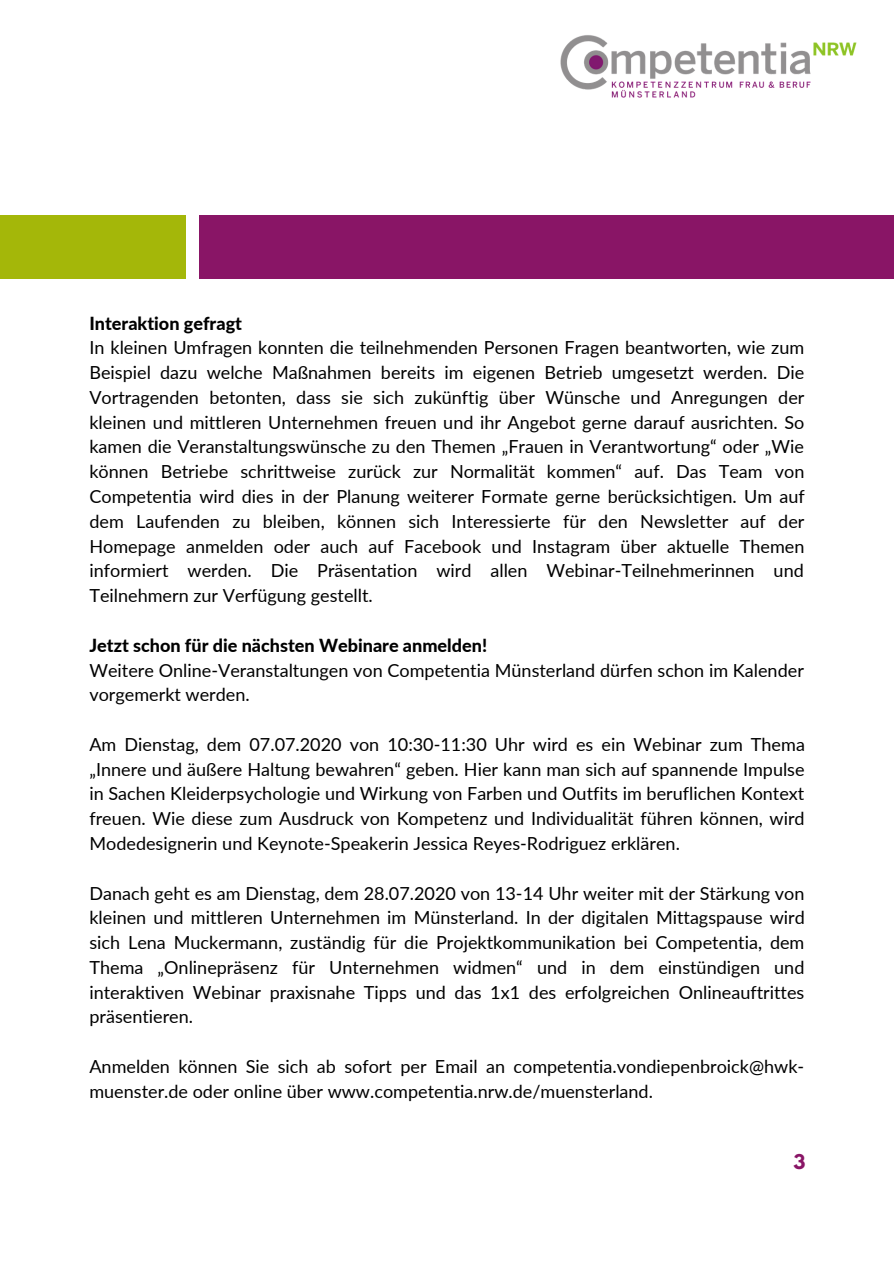
<style>
.page{position:relative;width:894px;height:1264px;background:#fff}
.page>*{position:absolute;margin:0;border:0;box-sizing:border-box;transform-origin:0 0}
.t1{font:18px/24.8px "Lato";color:#000;text-align:justify}
.t2{font:800 18px "Lato";color:#000}
.t3{font:700 18px "League Spartan";color:#891566}
</style>
<div class="page">
<img style="left:560px;top:35px;width:297px;height:63px">
<div style="left:199px;top:215px;width:694px;height:64px;background:#891566"></div>
<div style="left:0;top:215px;width:186px;height:63px;background:#a4b709"></div>
<p class="t2" style="left:89px;top:312px;width:154px">Interaktion gefragt</p>
<p class="t1" style="left:89px;top:335px;width:716px">In kleinen Umfragen konnten die teilnehmenden Personen Fragen beantworten, wie zum Beispiel dazu welche Maßnahmen bereits im eigenen Betrieb umgesetzt werden. Die Vortragenden betonten, dass sie sich zukünftig über Wünsche und Anregungen der kleinen und mittleren Unternehmen freuen und ihr Angebot gerne darauf ausrichten. So kamen die Veranstaltungswünsche zu den Themen „Frauen in Verantwortung“ oder „Wie können Betriebe schrittweise zurück zur Normalität kommen“ auf. Das Team von Competentia wird dies in der Planung weiterer Formate gerne berücksichtigen. Um auf dem Laufenden zu bleiben, können sich Interessierte für den Newsletter auf der Homepage anmelden oder auch auf Facebook und Instagram über aktuelle Themen informiert werden. Die Präsentation wird allen Webinar-Teilnehmerinnen und Teilnehmern zur Verfügung gestellt.</p>
<p class="t2" style="left:89px;top:634px;width:399px">Jetzt schon für die nächsten Webinare anmelden!</p>
<p class="t1" style="left:89px;top:657px;width:715px">Weitere Online-Veranstaltungen von Competentia Münsterland dürfen schon im Kalender vorgemerkt werden.</p>
<p class="t1" style="left:89px;top:731px;width:716px">Am Dienstag, dem 07.07.2020 von 10:30-11:30 Uhr wird es ein Webinar zum Thema „Innere und äußere Haltung bewahren“ geben. Hier kann man sich auf spannende Impulse in Sachen Kleiderpsychologie und Wirkung von Farben und Outfits im beruflichen Kontext freuen. Wie diese zum Ausdruck von Kompetenz und Individualität führen können, wird Modedesignerin und Keynote-Speakerin Jessica Reyes-Rodriguez erklären.</p>
<p class="t1" style="left:89px;top:880px;width:716px">Danach geht es am Dienstag, dem 28.07.2020 von 13-14 Uhr weiter mit der Stärkung von kleinen und mittleren Unternehmen im Münsterland. In der digitalen Mittagspause wird sich Lena Muckermann, zuständig für die Projektkommunikation bei Competentia, dem Thema „Onlinepräsenz für Unternehmen widmen“ und in dem einstündigen und interaktiven Webinar praxisnahe Tipps und das 1x1 des erfolgreichen Onlineauftrittes präsentieren.</p>
<p class="t1" style="left:89px;top:1053px;width:716px">Anmelden können Sie sich ab sofort per Email an competentia.vondiepenbroick@hwk&shy;muenster.de oder online über www.competentia.nrw.de/muensterland.</p>
<p class="t3" style="left:793px;top:1152px;width:13px">3</p>
</div>
